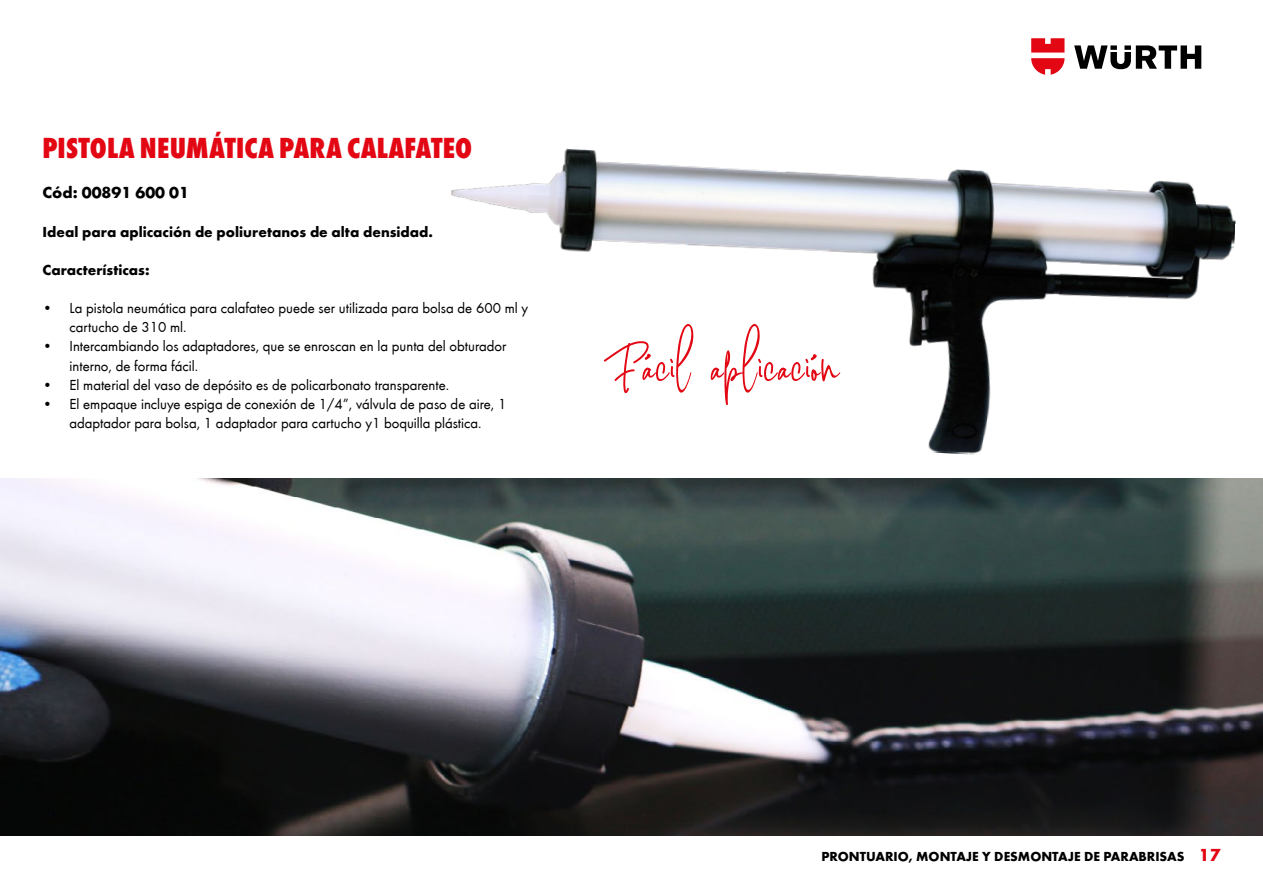
<style>
.page{position:relative;width:1263px;height:893px;background:#fff}
.page>*{position:absolute;margin:0;border:0;box-sizing:border-box;transform-origin:0 0}
.t1{font:62.25px "Pink Script";letter-spacing:.025em;color:#e30613}
.t2{font:800 condensed 30px "Wuerth";letter-spacing:.005em;color:#e30613}
.t3{font:700 16.5px "Wuerth";color:#000}
.t4{font:15px/19.2px "Wuerth";color:#000}
.t5{font:700 15px "Wuerth";color:#000}
.t6{font:700 13.5px "Wuerth";color:#000}
.s1{font-size:18px;color:#e30613}
</style>
<div class="page">
<svg style="left:1074px;top:45px;width:127px;height:24px"></svg>
<svg style="left:1031px;top:38px;width:33px;height:37px"></svg>
<img style="left:451px;top:148px;width:785px;height:307px">
<img style="left:0;top:478px;width:1263px;height:358px">
<h2 class="t2" style="left:43px;top:127px;width:431px">PISTOLA NEUMÁTICA PARA CALAFATEO</h2>
<p class="t3" style="left:43px;top:181px;width:148px">Cód: 00891 600 01</p>
<p class="t5" style="left:43px;top:221px;width:392px">Ideal para aplicación de poliuretanos de alta densidad.</p>
<p class="t5" style="left:43px;top:259px;width:109px">Características:</p>
<p class="t4" style="left:70px;top:298px;width:460px;text-indent:-27px">• La pistola neumática para calafateo puede ser utilizada para bolsa de 600 ml y cartucho de 310 ml.</p>
<p class="t4" style="left:70px;top:336px;width:438px;text-indent:-27px">• Intercambiando los adaptadores, que se enroscan en la punta del obturador interno, de forma fácil.</p>
<p class="t4" style="left:43px;top:374px;width:408px">• El material del vaso de depósito es de policarbonato transparente.</p>
<p class="t4" style="left:43px;top:393px;width:465px;text-align:center">• El empaque incluye espiga de conexión de 1/4”, válvula de paso de aire, 1 adaptador para bolsa, 1 adaptador para cartucho y1 boquilla plástica.</p>
<h1 class="t1" style="left:604px;top:330px;width:237px">Fácil aplicación</h1>
<p class="t6" style="left:821px;top:846px;width:400px">PRONTUARIO, MONTAJE Y DESMONTAJE DE PARABRISAS <span class="s1">17</span></p>
</div>
